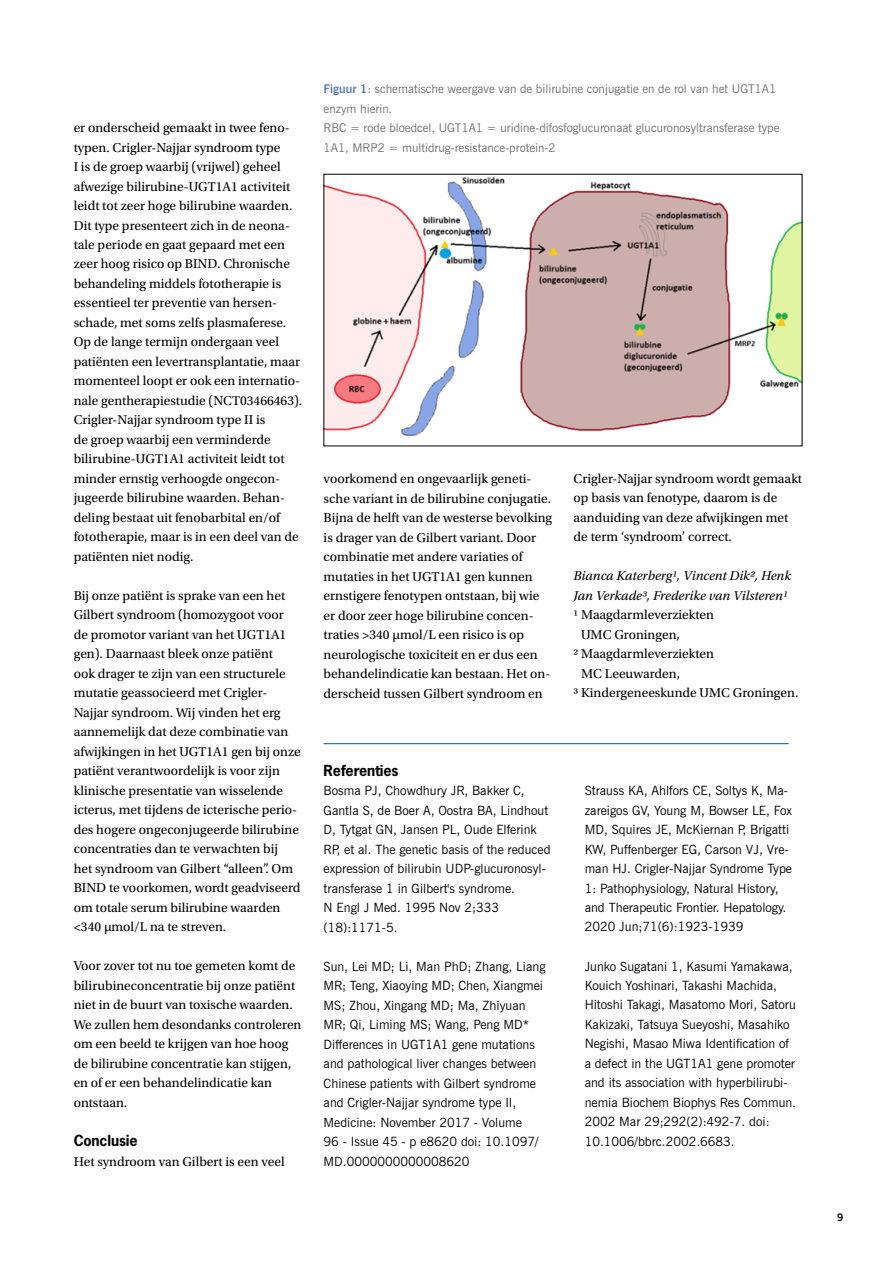
<style>
.page{position:relative;width:893px;height:1263px;background:#fff}
.page>*{position:absolute;margin:0;border:0;box-sizing:border-box;transform-origin:0 0}
.t1{font:700 14.4px "News Gothic";letter-spacing:-.01em;color:#000}
.t2{font:13.5px/19.5px "Utopia Std";color:#000}
.t3{font:italic 13.5px/19.5px "Utopia Std";color:#000}
.t4{font:12.75px/19.5px "News Gothic BT";color:#000}
.t5{font:12px/19.5px "News Gothic BT";color:#706f6f}
.t6{font:700 10.5px "News Gothic BT";color:#000}
.s1{font-weight:700;color:#587ebe}
</style>
<div class="page">
<img style="left:326px;top:176px;width:474px;height:260px">
<hr style="left:324px;top:743px;width:465px;height:1px;background:#0053a1">
<p class="t2" style="left:74px;top:118px;width:230px">er onderscheid gemaakt in twee feno&shy;typen. Crigler-Najjar syndroom type<br>I is de groep waarbij (vrijwel) geheel afwezige bilirubine-UGT1A1 activiteit leidt tot zeer hoge bilirubine waarden.<br>Dit type presenteert zich in de neona&shy;tale periode en gaat gepaard met een zeer hoog risico op BIND. Chronische behandeling middels fototherapie is essentieel ter preventie van hersen&shy;schade, met soms zelfs plasmaferese.<br>Op de lange termijn ondergaan veel patiënten een levertransplantatie, maar momenteel loopt er ook een internatio&shy;nale gentherapiestudie (NCT03466463).<br>Crigler-Najjar syndroom type II is<br>de groep waarbij een verminderde bilirubine-UGT1A1 activiteit leidt tot minder ernstig verhoogde ongecon&shy;jugeerde bilirubine waarden. Behan&shy;deling bestaat uit fenobarbital en/of fototherapie, maar is in een deel van de patiënten niet nodig.</p>
<p class="t2" style="left:74px;top:586px;width:229px">Bij onze patiënt is sprake van een het Gilbert syndroom (homozygoot voor de promotor variant van het UGT1A1 gen). Daarnaast bleek onze patiënt<br>ook drager te zijn van een structurele mutatie geassocieerd met Crigler-Najjar syndroom. Wij vinden het erg aannemelijk dat deze combinatie van afwijkingen in het UGT1A1 gen bij onze patiënt verantwoordelijk is voor zijn klinische presentatie van wisselende icterus, met tijdens de icterische perio&shy;des hogere ongeconjugeerde bilirubine concentraties dan te verwachten bij<br>het syndroom van Gilbert “alleen”. Om BIND te voorkomen, wordt geadviseerd om totale serum bilirubine waarden &lt;340 µmol/L na te streven.</p>
<p class="t2" style="left:74px;top:956px;width:229px">Voor zover tot nu toe gemeten komt de bilirubineconcentratie bij onze patiënt niet in de buurt van toxische waarden.<br>We zullen hem desondanks controleren om een beeld te krijgen van hoe hoog de bilirubine concentratie kan stijgen, en of er een behandelindicatie kan ontstaan.</p>
<p class="t1" style="left:74px;top:1131px;width:65px">Conclusie</p>
<p class="t2" style="left:74px;top:1152px;width:213px">Het syndroom van Gilbert is een veel</p>
<p class="t5" style="left:324px;top:79px;width:457px"><span class="s1">Figuur 1</span>: schematische weergave van de bilirubine conjugatie en de rol van het UGT1A1 enzym hierin.<br>RBC = rode bloedcel, UGT1A1 = uridine-difosfoglucuronaat glucuronosyltransferase type 1A1, MRP2 = multidrug-resistance-protein-2</p>
<p class="t2" style="left:324px;top:469px;width:230px">voorkomend en ongevaarlijk geneti&shy;sche variant in de bilirubine conjugatie.<br>Bijna de helft van de westerse bevolking is drager van de Gilbert variant. Door combinatie met andere variaties of mutaties in het UGT1A1 gen kunnen ernstigere fenotypen ontstaan, bij wie er door zeer hoge bilirubine concen&shy;traties &gt;340 µmol/L een risico is op neurologische toxiciteit en er dus een behandelindicatie kan bestaan. Het on&shy;derscheid tussen Gilbert syndroom en</p>
<p class="t2" style="left:574px;top:469px;width:230px">Crigler-Najjar syndroom wordt gemaakt op basis van fenotype, daarom is de aanduiding van deze afwijkingen met de term ‘syndroom’ correct.</p>
<p class="t3" style="left:574px;top:566px;width:219px">Bianca Katerberg1, Vincent Dik2, Henk<br>Jan Verkade3, Frederike van Vilsteren1</p>
<p class="t2" style="left:574px;top:606px;width:142px">1 Maagdarmleverziekten</p>
<p class="t2" style="left:581px;top:625px;width:100px">UMC Groningen,</p>
<p class="t2" style="left:574px;top:645px;width:142px">2 Maagdarmleverziekten</p>
<p class="t2" style="left:581px;top:664px;width:100px">MC Leeuwarden,</p>
<p class="t2" style="left:574px;top:683px;width:226px">3 Kindergeneeskunde UMC Groningen.</p>
<p class="t1" style="left:324px;top:761px;width:76px">Referenties</p>
<p class="t4" style="left:324px;top:781px;width:228px">Bosma PJ, Chowdhury JR, Bakker C, Gantla S, de Boer A, Oostra BA, Lindhout D, Tytgat GN, Jansen PL, Oude Elferink RP, et al. The genetic basis of the reduced expression of bilirubin UDP-glucuronosyl&shy;transferase 1 in Gilbert's syndrome.<br>N Engl J Med. 1995 Nov 2;333 (18):1171-5.</p>
<p class="t4" style="left:324px;top:956px;width:223px">Sun, Lei MD; Li, Man PhD; Zhang, Liang MR; Teng, Xiaoying MD; Chen, Xiangmei MS; Zhou, Xingang MD; Ma, Zhiyuan MR; Qi, Liming MS; Wang, Peng MD* Differences in UGT1A1 gene mutations and pathological liver changes between Chinese patients with Gilbert syndrome and Crigler-Najjar syndrome type II, Medicine: November 2017 - Volume<br>96 - Issue 45 - p e8620 doi: 10.1097/ MD.0000000000008620</p>
<p class="t4" style="left:585px;top:781px;width:209px">Strauss KA, Ahlfors CE, Soltys K, Ma&shy;zareigos GV, Young M, Bowser LE, Fox MD, Squires JE, McKiernan P, Brigatti KW, Puffenberger EG, Carson VJ, Vre&shy;man HJ. Crigler-Najjar Syndrome Type 1: Pathophysiology, Natural History, and Therapeutic Frontier. Hepatology.<br>2020 Jun;71(6):1923-1939</p>
<p class="t4" style="left:585px;top:956px;width:213px">Junko Sugatani 1, Kasumi Yamakawa, Kouich Yoshinari, Takashi Machida, Hitoshi Takagi, Masatomo Mori, Satoru Kakizaki, Tatsuya Sueyoshi, Masahiko Negishi, Masao Miwa Identification of a defect in the UGT1A1 gene promoter and its association with hyperbilirubi&shy;nemia Biochem Biophys Res Commun.<br>2002 Mar 29;292(2):492-7. doi:<br>10.1006/bbrc.2002.6683.</p>
<p class="t6" style="left:837px;top:1211px;width:8px">9</p>
</div>
